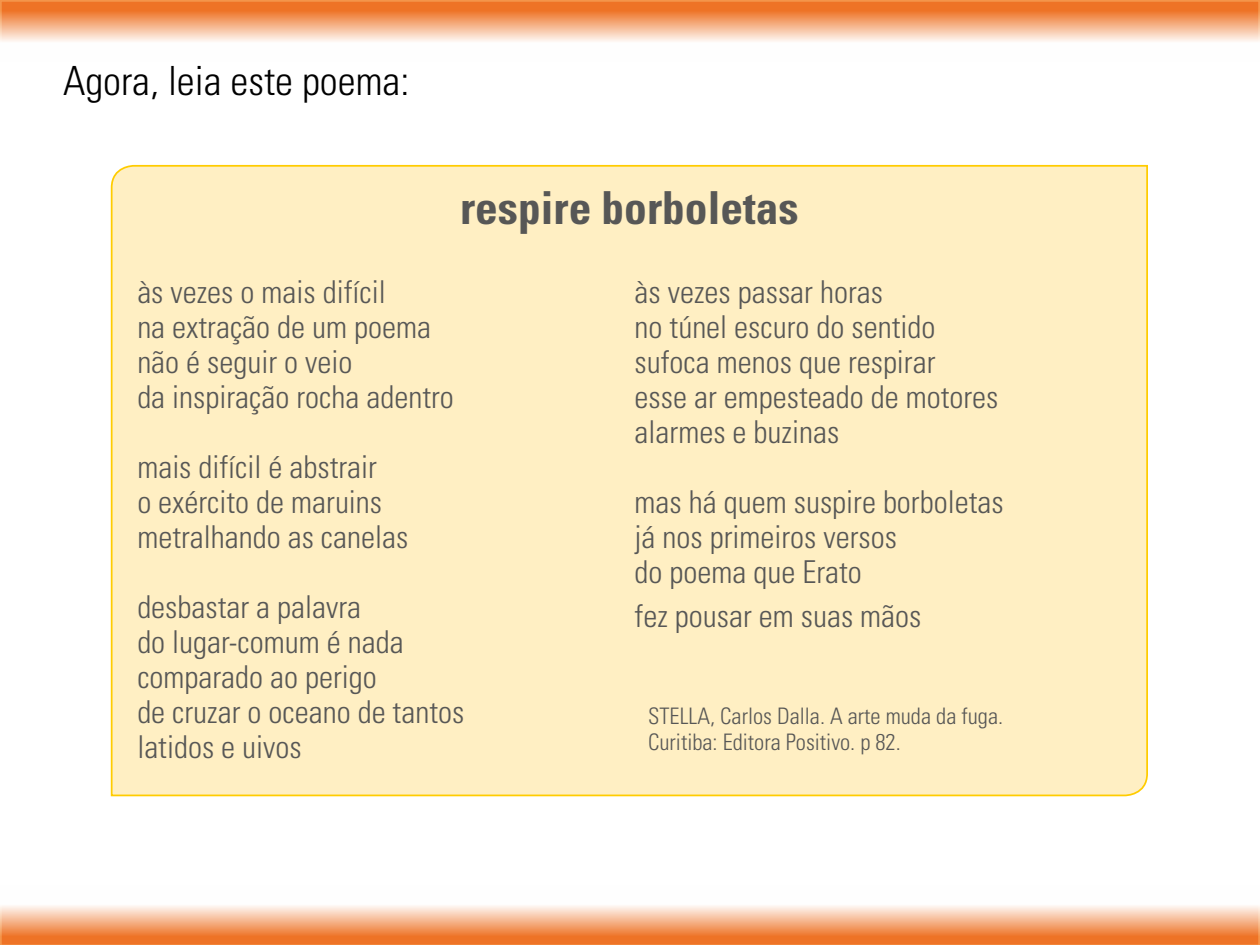
<style>
.page{position:relative;width:1260px;height:945px;background:#fff}
.page>*{position:absolute;margin:0;border:0;box-sizing:border-box;transform-origin:0 0}
.t1{font:700 condensed 45.5px "Univers LT Std";color:#575756}
.t2{font:300 condensed 40.25px "Univers LT Std";color:#000}
.t3{font:300 condensed 31.5px/35px "Univers LT Std";color:#575756}
.t4{font:300 condensed 22.75px/26.2px "Univers LT Std";color:#575756}
</style>
<div class="page">
<svg style="left:0;top:0;width:1260px;height:42px;background:#f4a675"></svg>
<svg style="left:0;top:906px;width:1260px;height:39px;background:#f4a676"></svg>
<div style="left:110px;top:164px;width:1038px;height:633px;background:#ffefc3"></div>
<p class="t2" style="left:63px;top:56px;width:348px">Agora, leia este poema:</p>
<h1 class="t1" style="left:460px;top:180px;width:340px">respire borboletas</h1>
<p class="t3" style="left:137px;top:275px;width:318px">às vezes o mais difícil<br>na extração de um poema não é seguir o veio<br>da inspiração rocha adentro</p>
<p class="t3" style="left:635px;top:275px;width:365px">às vezes passar horas<br>no túnel escuro do sentido sufoca menos que respirar<br>esse ar empesteado de motores alarmes e buzinas</p>
<p class="t3" style="left:137px;top:450px;width:273px">mais difícil é abstrair<br>o exército de maruins metralhando as canelas</p>
<p class="t3" style="left:137px;top:590px;width:329px">desbastar a palavra<br>do lugar-comum é nada comparado ao perigo<br>de cruzar o oceano de tantos latidos e uivos</p>
<p class="t3" style="left:635px;top:485px;width:371px">mas há quem suspire borboletas já nos primeiros versos<br>do poema que Erato</p>
<p class="t3" style="left:635px;top:598px;width:288px">fez pousar em suas mãos</p>
<p class="t4" style="left:648px;top:702px;width:356px">STELLA, Carlos Dalla. A arte muda da fuga.<br>Curitiba: Editora Positivo. p 82.</p>
</div>
